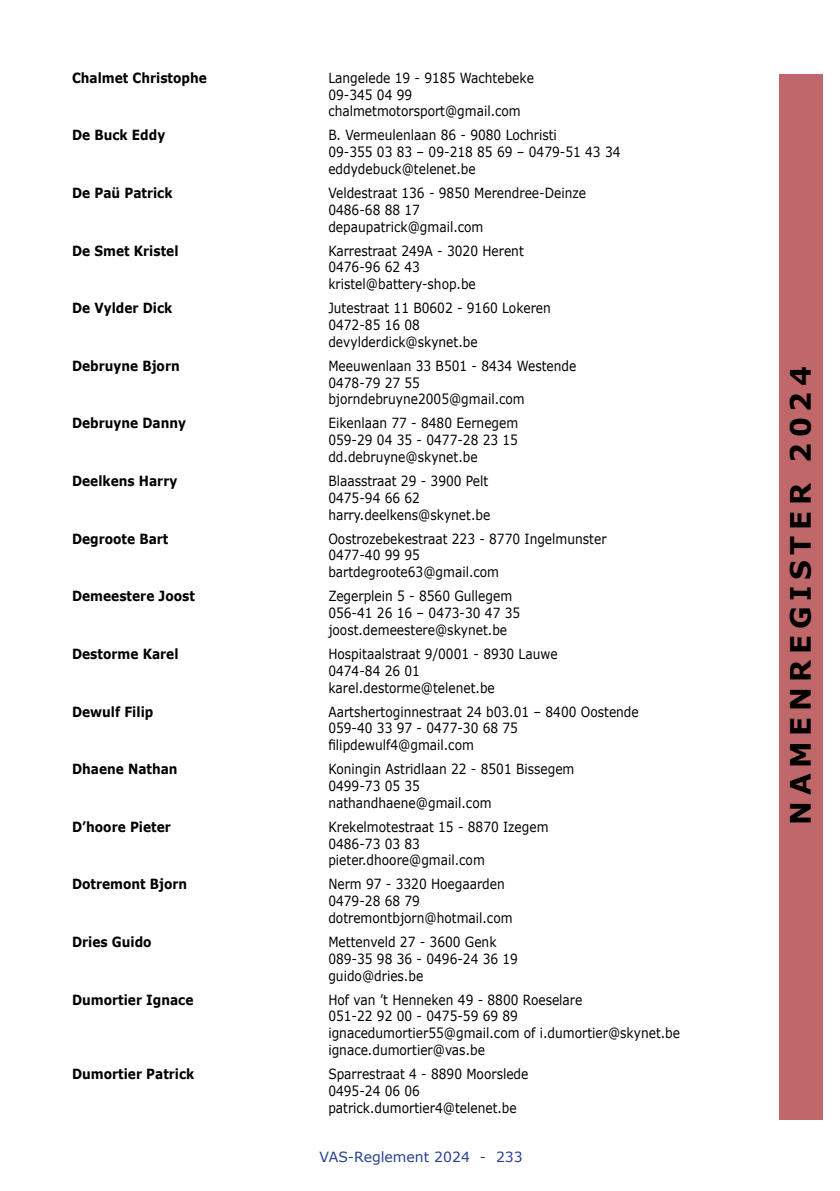
<style>
.page{position:relative;width:840px;height:1191px;background:#fff}
.page>*{position:absolute;margin:0;border:0;box-sizing:border-box;transform-origin:0 0}
.t1{font:700 28px "Verdana";letter-spacing:.2em;color:#000}
.t2{font:14px/16.8px "Verdana";color:#000;scale:.87 1}
.t3{font:700 14px "Verdana";color:#000;scale:.87 1}
.t4{font:14px "Verdana";color:#25408f}
</style>
<div class="page">
<div style="left:778px;top:74px;width:43px;height:1045px;background:#c06869"></div>
<p class="t3" style="left:72px;top:69px;width:156px">Chalmet Christophe</p>
<p class="t2" style="left:328px;top:69px;width:238px">Langelede 19 - 9185 Wachtebeke<br>09-345 04 99 chalmetmotorsport@gmail.com</p>
<p class="t3" style="left:72px;top:126px;width:109px">De Buck Eddy</p>
<p class="t2" style="left:328px;top:127px;width:337px">B. Vermeulenlaan 86 - 9080 Lochristi<br>09-355 03 83 – 09-218 85 69 – 0479-51 43 34 eddydebuck@telenet.be</p>
<p class="t3" style="left:72px;top:184px;width:117px">De Paü Patrick</p>
<p class="t2" style="left:328px;top:184px;width:297px">Veldestraat 136 - 9850 Merendree-Deinze<br>0486-68 88 17<br>depaupatrick@gmail.com</p>
<p class="t3" style="left:72px;top:241px;width:124px">De Smet Kristel</p>
<p class="t2" style="left:328px;top:242px;width:226px">Karrestraat 249A - 3020 Herent<br>0476-96 62 43 kristel@battery-shop.be</p>
<p class="t3" style="left:72px;top:299px;width:117px">De Vylder Dick</p>
<p class="t2" style="left:328px;top:299px;width:257px">Jutestraat 11 B0602 - 9160 Lokeren<br>0472-85 16 08 devylderdick@skynet.be</p>
<p class="t3" style="left:72px;top:357px;width:125px">Debruyne Bjorn</p>
<p class="t2" style="left:328px;top:357px;width:286px">Meeuwenlaan 33 B501 - 8434 Westende<br>0478-79 27 55 bjorndebruyne2005@gmail.com</p>
<p class="t3" style="left:72px;top:414px;width:132px">Debruyne Danny</p>
<p class="t2" style="left:328px;top:415px;width:220px;text-align:justify">Eikenlaan 77 - 8480 Eernegem 059-29 04 35 - 0477-28 23 15 dd.debruyne@skynet.be</p>
<p class="t3" style="left:72px;top:472px;width:122px">Deelkens Harry</p>
<p class="t2" style="left:328px;top:472px;width:187px">Blaasstraat 29 - 3900 Pelt<br>0475-94 66 62 harry.deelkens@skynet.be</p>
<p class="t3" style="left:72px;top:529px;width:112px">Degroote Bart</p>
<p class="t2" style="left:328px;top:530px;width:321px">Oostrozebekestraat 223 - 8770 Ingelmunster<br>0477-40 99 95<br>bartdegroote63@gmail.com</p>
<p class="t3" style="left:72px;top:587px;width:143px">Demeestere Joost</p>
<p class="t2" style="left:328px;top:587px;width:222px">Zegerplein 5 - 8560 Gullegem<br>056-41 26 16 – 0473-30 47 35 joost.demeestere@skynet.be</p>
<p class="t3" style="left:72px;top:645px;width:124px">Destorme Karel</p>
<p class="t2" style="left:328px;top:645px;width:265px">Hospitaalstraat 9/0001 - 8930 Lauwe<br>0474-84 26 01 karel.destorme@telenet.be</p>
<p class="t3" style="left:72px;top:702px;width:95px">Dewulf Filip</p>
<p class="t2" style="left:328px;top:703px;width:358px">Aartshertoginnestraat 24 b03.01 – 8400 Oostende<br>059-40 33 97 - 0477-30 68 75 filipdewulf4@gmail.com</p>
<p class="t3" style="left:72px;top:760px;width:123px">Dhaene Nathan</p>
<p class="t2" style="left:328px;top:760px;width:284px">Koningin Astridlaan 22 - 8501 Bissegem<br>0499-73 05 35 nathandhaene@gmail.com</p>
<p class="t3" style="left:72px;top:817px;width:115px">D’hoore Pieter</p>
<p class="t2" style="left:328px;top:818px;width:254px">Krekelmotestraat 15 - 8870 Izegem<br>0486-73 03 83 pieter.dhoore@gmail.com</p>
<p class="t3" style="left:72px;top:875px;width:134px">Dotremont Bjorn</p>
<p class="t2" style="left:328px;top:875px;width:213px">Nerm 97 - 3320 Hoegaarden<br>0479-28 68 79 dotremontbjorn@hotmail.com</p>
<p class="t3" style="left:72px;top:933px;width:93px">Dries Guido</p>
<p class="t2" style="left:328px;top:933px;width:219px">Mettenveld 27 - 3600 Genk<br>089-35 98 36 - 0496-24 36 19 guido@dries.be</p>
<p class="t3" style="left:72px;top:990px;width:141px">Dumortier Ignace</p>
<p class="t2" style="left:328px;top:991px;width:405px">Hof van ’t Henneken 49 - 8800 Roeselare<br>051-22 92 00 - 0475-59 69 89 ignacedumortier55@gmail.com of i.dumortier@skynet.be ignace.dumortier@vas.be</p>
<p class="t3" style="left:72px;top:1065px;width:142px">Dumortier Patrick</p>
<p class="t2" style="left:328px;top:1065px;width:231px">Sparrestraat 4 - 8890 Moorslede<br>0495-24 06 06 patrick.dumortier4@telenet.be</p>
<p class="t4" style="left:319px;top:1147px;width:204px">VAS-Reglement 2024 - 233</p>
<h1 class="t1" style="left:782px;top:824px;width:460px;rotate:-90deg">NAMENREGISTER 2024</h1>
</div>
